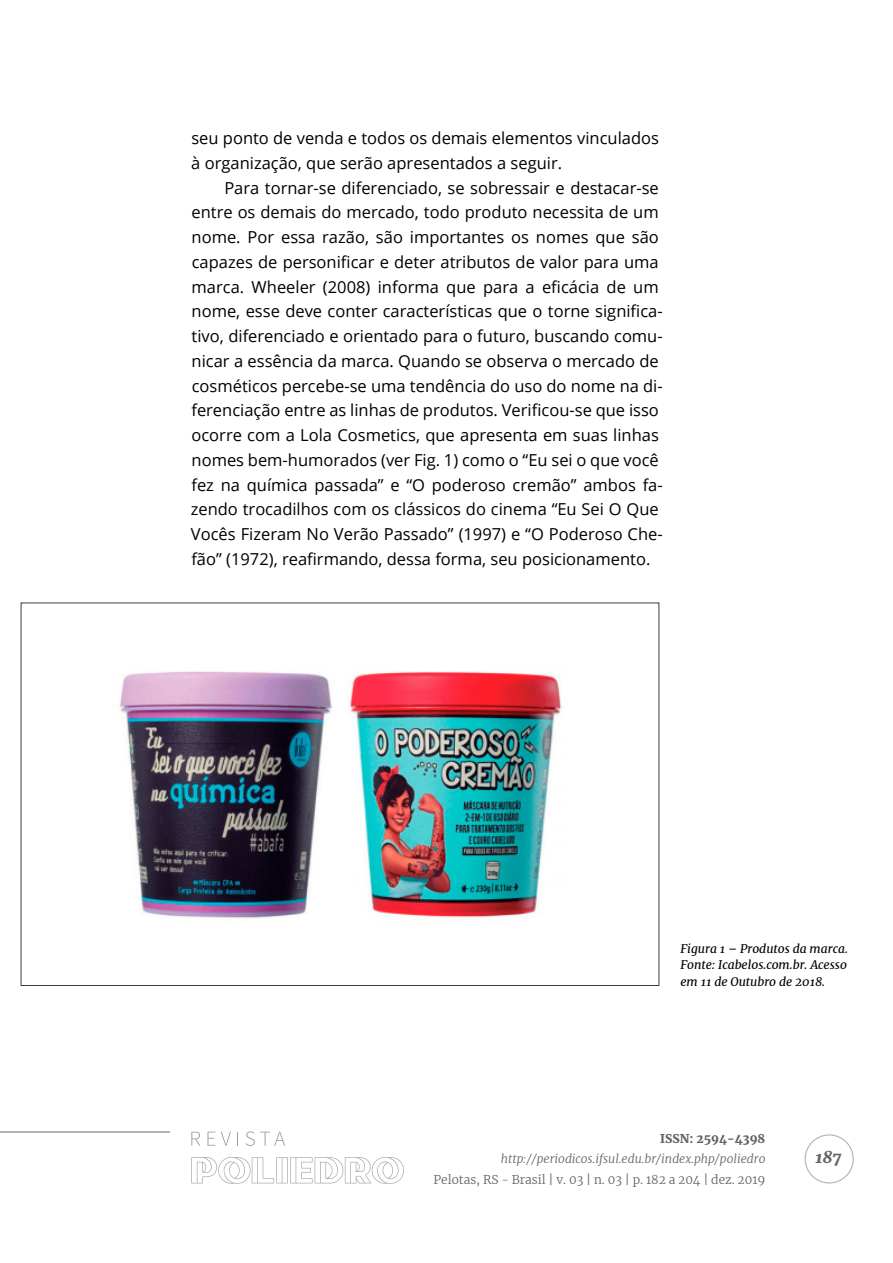
<style>
.page{position:relative;width:893px;height:1263px;background:#fff}
.page>*{position:absolute;margin:0;border:0;box-sizing:border-box;transform-origin:0 0}
.t1{font:16.5px/24.8px "Open Sans";color:#000}
.t2{font:italic 900 16.5px "Merriweather";color:#646363}
.t3{font:italic 12px/16.5px "Merriweather";color:#000;text-align:justify}
.t4{font:italic 300 12px "Merriweather";color:#646363}
.t5{font:300 12px "Merriweather";color:#646363}
.t6{font:900 12px "Merriweather";color:#646363}
</style>
<div class="page">
<div style="left:805px;top:1134px;width:49px;height:49px;border:1px solid #b3b2b2;border-radius:50%"></div>
<svg style="left:191px;top:1157px;width:213px;height:27px"></svg>
<svg style="left:191px;top:1132px;width:9px;height:14px"></svg>
<svg style="left:207px;top:1132px;width:8px;height:14px"></svg>
<svg style="left:221px;top:1132px;width:10px;height:14px"></svg>
<svg style="left:237px;top:1132px;width:1px;height:14px"></svg>
<svg style="left:246px;top:1131px;width:39px;height:15px"></svg>
<hr style="left:0;top:1131px;width:170px;height:1px;background:#b3b2b2">
<img style="left:119px;top:671px;width:443px;height:248px">
<p class="t1" style="left:191px;top:125px;width:469px">seu ponto de venda e todos os demais elementos vinculados à organização, que serão apresentados a seguir.</p>
<p class="t1" style="left:191px;top:175px;width:473px;text-indent:34px">Para tornar-se diferenciado, se sobressair e destacar-se entre os demais do mercado, todo produto necessita de um nome. Por essa razão, são importantes os nomes que são capazes de personificar e deter atributos de valor para uma marca. Wheeler (2008) informa que para a eficácia de um nome, esse deve conter características que o torne significa&shy;tivo, diferenciado e orientado para o futuro, buscando comu&shy;nicar a essência da marca. Quando se observa o mercado de cosméticos percebe-se uma tendência do uso do nome na di&shy;ferenciação entre as linhas de produtos. Verificou-se que isso ocorre com a Lola Cosmetics, que apresenta em suas linhas nomes bem-humorados (ver Fig. 1) como o “Eu sei o que você fez na química passada” e “O poderoso cremão” ambos fa&shy;zendo trocadilhos com os clássicos do cinema “Eu Sei O Que Vocês Fizeram No Verão Passado” (1997) e “O Poderoso Che&shy;fão” (1972), reafirmando, dessa forma, seu posicionamento.</p>
<p class="t3" style="left:680px;top:940px;width:169px">Figura 1 – Produtos da marca.<br>Fonte: Icabelos.com.br. Acesso em 11 de Outubro de 2018.</p>
<p class="t6" style="left:660px;top:1130px;width:107px">ISSN: 2594-4398</p>
<p class="t4" style="left:501px;top:1151px;width:266px">http://periodicos.ifsul.edu.br/index.php/poliedro</p>
<p class="t5" style="left:434px;top:1171px;width:333px">Pelotas, RS - Brasil | v. 03 | n. 03 | p. 182 a 204 | dez. 2019</p>
<p class="t2" style="left:815px;top:1146px;width:28px">187</p>
</div>
